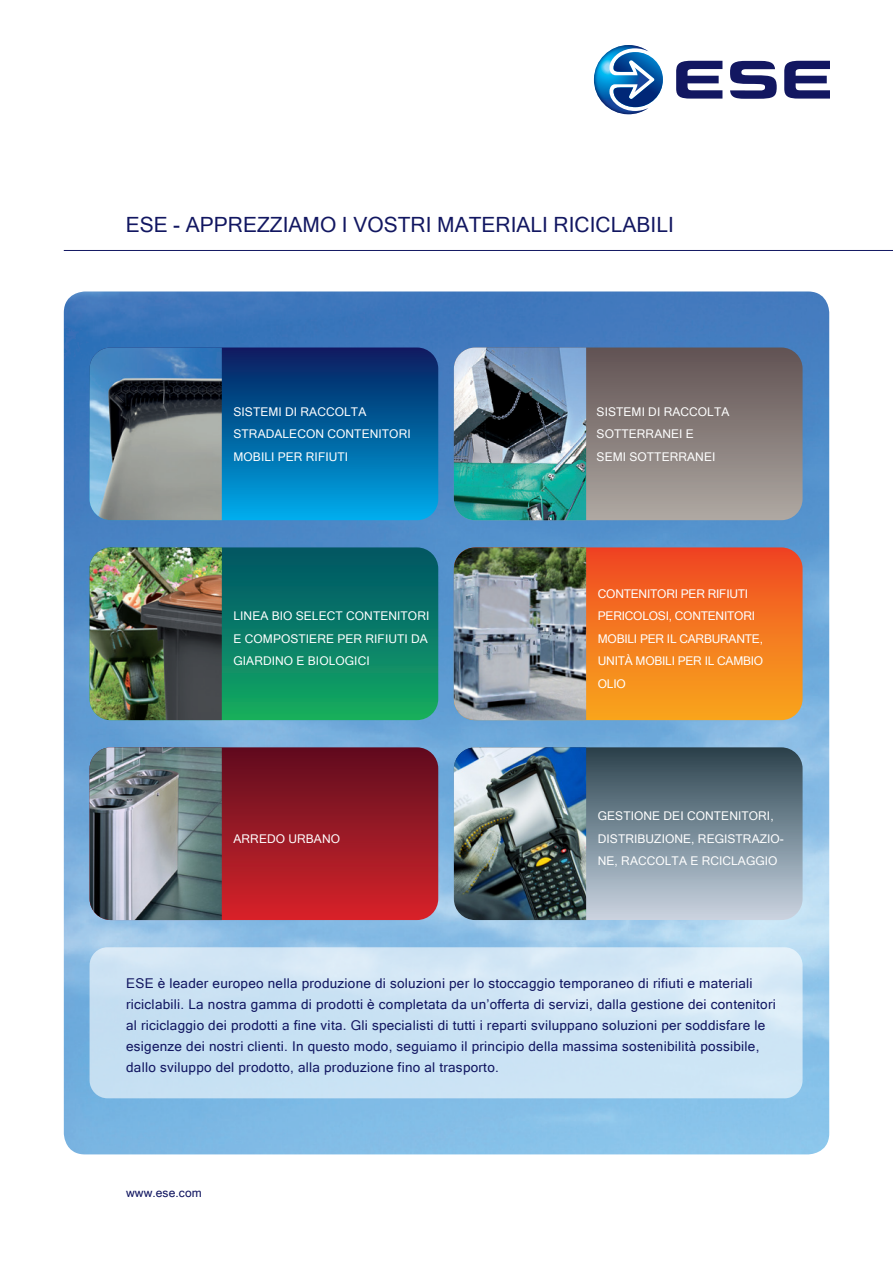
<style>
.page{position:relative;width:893px;height:1263px;background:#fff}
.page>*{position:absolute;margin:0;border:0;box-sizing:border-box;transform-origin:0 0}
.Head_36_38_blau{font:21px "Microsoft Sans Serif";color:#121761}
.Zwischenüberschrifte{font:13.5px/21px "Microsoft Sans Serif";letter-spacing:.02em;color:#121761}
.Überschrift_14_18_bo{font:12px/22.5px "Microsoft Sans Serif";letter-spacing:.005em;color:#fff}
.Überschrift_14_18_bo-2{font:12px "Microsoft Sans Serif";letter-spacing:-.02em;color:#fff}
.Fließtext_10_16{font:12px "Microsoft Sans Serif";letter-spacing:.01em;color:#121761}
</style>
<div class="page">
<img style="left:64px;top:291px;width:765px;height:863px">
<svg style="left:222px;top:347px;width:216px;height:173px;background:#0263a2"></svg>
<img style="left:90px;top:347px;width:132px;height:173px">
<svg style="left:586px;top:347px;width:217px;height:173px;background:#867d7b"></svg>
<img style="left:454px;top:347px;width:132px;height:173px">
<svg style="left:222px;top:547px;width:216px;height:173px;background:#0a7e65"></svg>
<img style="left:90px;top:547px;width:132px;height:173px">
<svg style="left:586px;top:547px;width:217px;height:173px;background:#f27721"></svg>
<img style="left:454px;top:547px;width:132px;height:173px">
<svg style="left:222px;top:747px;width:216px;height:173px;background:#9a1825"></svg>
<img style="left:90px;top:747px;width:132px;height:173px">
<svg style="left:586px;top:747px;width:217px;height:173px;background:#7a8c98"></svg>
<img style="left:454px;top:747px;width:132px;height:173px">
<svg style="left:676px;top:61px;width:46px;height:38px"></svg>
<svg style="left:784px;top:61px;width:45px;height:38px"></svg>
<svg style="left:730px;top:61px;width:47px;height:38px"></svg>
<svg style="left:594px;top:45px;width:69px;height:69px"></svg>
<svg style="left:90px;top:947px;width:713px;height:151px;background:#cde4f4"></svg>
<hr style="left:64px;top:250px;width:829px;height:1px;background:#121761">
<p class="Head_36_38_blau" style="left:126px;top:211px;width:550px">ESE - APPREZZIAMO I VOSTRI MATERIALI RICICLABILI</p>
<p class="Überschrift_14_18_bo" style="left:233px;top:400px;width:179px">SISTEMI DI RACCOLTA<br>STRADALECON CONTENITORI<br>MOBILI PER RIFIUTI</p>
<p class="Überschrift_14_18_bo" style="left:597px;top:400px;width:134px">SISTEMI DI RACCOLTA</p>
<p class="Überschrift_14_18_bo" style="left:597px;top:422px;width:99px">SOTTERRANEI E</p>
<p class="Überschrift_14_18_bo" style="left:597px;top:445px;width:120px">SEMI SOTTERRANEI</p>
<p class="Überschrift_14_18_bo" style="left:233px;top:605px;width:197px">LINEA BIO SELECT CONTENITORI<br>E COMPOSTIERE PER RIFIUTI DA<br>GIARDINO E BIOLOGICI</p>
<p class="Überschrift_14_18_bo" style="left:233px;top:827px;width:108px">ARREDO URBANO</p>
<p class="Überschrift_14_18_bo-2" style="left:598px;top:586px;width:152px">CONTENITORI PER RIFIUTI</p>
<p class="Überschrift_14_18_bo-2" style="left:598px;top:608px;width:159px">PERICOLOSI, CONTENITORI</p>
<p class="Überschrift_14_18_bo-2" style="left:598px;top:631px;width:167px">MOBILI PER IL CARBURANTE,</p>
<p class="Überschrift_14_18_bo-2" style="left:598px;top:653px;width:167px">UNITÀ MOBILI PER IL CAMBIO</p>
<p class="Überschrift_14_18_bo" style="left:598px;top:672px;width:29px">OLIO</p>
<p class="Überschrift_14_18_bo" style="left:598px;top:804px;width:188px">GESTIONE DEI CONTENITORI,<br>DISTRIBUZIONE, REGISTRAZIO-<br>NE, RACCOLTA E RCICLAGGIO</p>
<p class="Zwischenüberschrifte" style="left:126px;top:972px;width:651px">ESE è leader europeo nella produzione di soluzioni per lo stoccaggio temporaneo di rifiuti e materiali riciclabili. La nostra gamma di prodotti è completata da un’offerta di servizi, dalla gestione dei contenitori al riciclaggio dei prodotti a fine vita. Gli specialisti di tutti i reparti sviluppano soluzioni per soddisfare le esigenze dei nostri clienti. In questo modo, seguiamo il principio della massima sostenibilità possibile, dallo sviluppo del prodotto, alla produzione fino al trasporto.</p>
<p class="Fließtext_10_16" style="left:126px;top:1185px;width:77px">www.ese.com</p>
</div>
